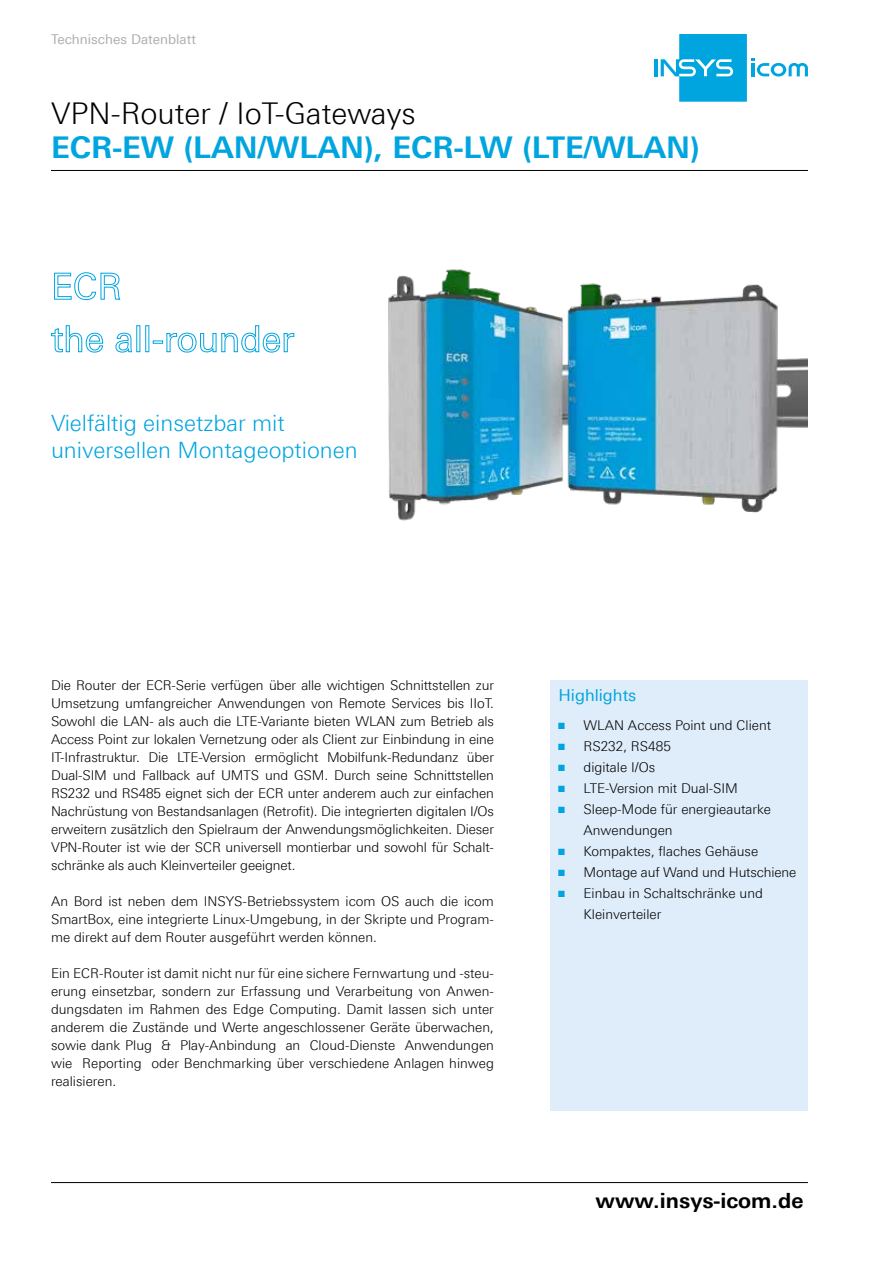
<style>
.page{position:relative;width:893px;height:1263px;background:#fff}
.page>*{position:absolute;margin:0;border:0;box-sizing:border-box;transform-origin:0 0}
.t1{font:700 30px "Linotype Univers 630";color:#00a5df}
.t2{font:300 30px "Linotype Univers 330";color:#000}
.t3{font:300 22.5px/27px "Linotype Univers 330";color:#00a5df}
.t4{font:700 21px "Linotype Univers 630";color:#000}
.t5{font:16.5px "Linotype Univers 430";color:#00a5df}
.t6{font:300 13.5px/18px "Linotype Univers 330";color:#000;text-align:justify}
.t7{font:13.5px "Linotype Univers 430";color:#afaeae}
.s1{font-family:"Arial Narrow";font-weight:400;color:#00a5df}
</style>
<div class="page">
<hr style="left:51px;top:170px;width:757px;height:1px;background:#000">
<hr style="left:51px;top:1182px;width:757px;height:1px;background:#000">
<hr style="left:654px;top:59px;width:3px;height:17px;background:#00a5df">
<svg style="left:661px;top:34px;width:147px;height:68px"></svg>
<div style="left:550px;top:680px;width:258px;height:431px;background:#dfedfa"></div>
<img style="left:388px;top:269px;width:420px;height:252px">
<svg style="left:54px;top:272px;width:67px;height:29px"></svg>
<svg style="left:51px;top:325px;width:52px;height:28px"></svg>
<svg style="left:115px;top:332px;width:18px;height:21px"></svg>
<div style="left:145px;top:325px;width:4px;height:27px;border:1px solid #00a5df"></div>
<svg style="left:153px;top:325px;width:142px;height:28px"></svg>
<p class="t7" style="left:51px;top:31px;width:146px">Technisches Datenblatt</p>
<h1 class="t2" style="left:51px;top:95px;width:366px">VPN-Router / IoT-Gateways</h1>
<h1 class="t1" style="left:51px;top:129px;width:650px">ECR-EW (LAN/WLAN), ECR-LW (LTE/WLAN)</h1>
<h2 class="t3" style="left:51px;top:409px;width:308px">Vielfältig einsetzbar mit universellen Montageoptionen</h2>
<p class="t6" style="left:51px;top:676px;width:444px">Die Router der ECR-Serie verfügen über alle wichtigen Schnittstellen zur Umsetzung umfangreicher Anwendungen von Remote Services bis IIoT.<br>Sowohl die LAN- als auch die LTE-Variante bieten WLAN zum Betrieb als Access Point zur lokalen Vernetzung oder als Client zur Einbindung in eine IT-Infrastruktur. Die LTE-Version ermöglicht Mobilfunk-Redundanz über Dual-SIM und Fallback auf UMTS und GSM. Durch seine Schnittstellen RS232 und RS485 eignet sich der ECR unter anderem auch zur einfachen Nachrüstung von Bestandsanlagen (Retrofit). Die integrierten digitalen I/Os erweitern zusätzlich den Spielraum der Anwendungsmöglichkeiten. Dieser VPN-Router ist wie der SCR universell montierbar und sowohl für Schalt&shy;schränke als auch Kleinverteiler geeignet.</p>
<p class="t6" style="left:51px;top:892px;width:444px">An Bord ist neben dem INSYS-Betriebssystem icom OS auch die icom SmartBox, eine integrierte Linux-Umgebung, in der Skripte und Program&shy;me direkt auf dem Router ausgeführt werden können.</p>
<p class="t6" style="left:51px;top:964px;width:444px">Ein ECR-Router ist damit nicht nur für eine sichere Fernwartung und -steu&shy;erung einsetzbar, sondern zur Erfassung und Verarbeitung von Anwen&shy;dungsdaten im Rahmen des Edge Computing. Damit lassen sich unter anderem die Zustände und Werte angeschlossener Geräte überwachen, sowie dank Plug &amp; Play-Anbindung an Cloud-Dienste Anwendungen wie Reporting oder Benchmarking über verschiedene Anlagen hinweg realisieren.</p>
<p class="t5" style="left:558px;top:685px;width:79px">Highlights</p>
<p class="t6" style="left:558px;top:716px;width:214px"><span class="s1">■</span> WLAN Access Point und Client</p>
<p class="t6" style="left:558px;top:737px;width:114px"><span class="s1">■</span> RS232, RS485</p>
<p class="t6" style="left:558px;top:758px;width:98px"><span class="s1">■</span> digitale I/Os</p>
<p class="t6" style="left:558px;top:779px;width:181px"><span class="s1">■</span> LTE-Version mit Dual-SIM</p>
<p class="t6" style="left:583px;top:799px;width:189px;line-height:21px;text-indent:-25px"><span class="s1">■</span> Sleep-Mode für energieautarke<br>Anwendungen</p>
<p class="t6" style="left:558px;top:842px;width:201px"><span class="s1">■</span> Kompaktes, flaches Gehäuse</p>
<p class="t6" style="left:558px;top:863px;width:239px"><span class="s1">■</span> Montage auf Wand und Hutschiene</p>
<p class="t6" style="left:583px;top:883px;width:181px;line-height:21px;text-indent:-25px"><span class="s1">■</span> Einbau in Schaltschränke und<br>Kleinverteiler</p>
<h3 class="t4" style="left:596px;top:1187px;width:209px">www.insys-icom.de</h3>
</div>
